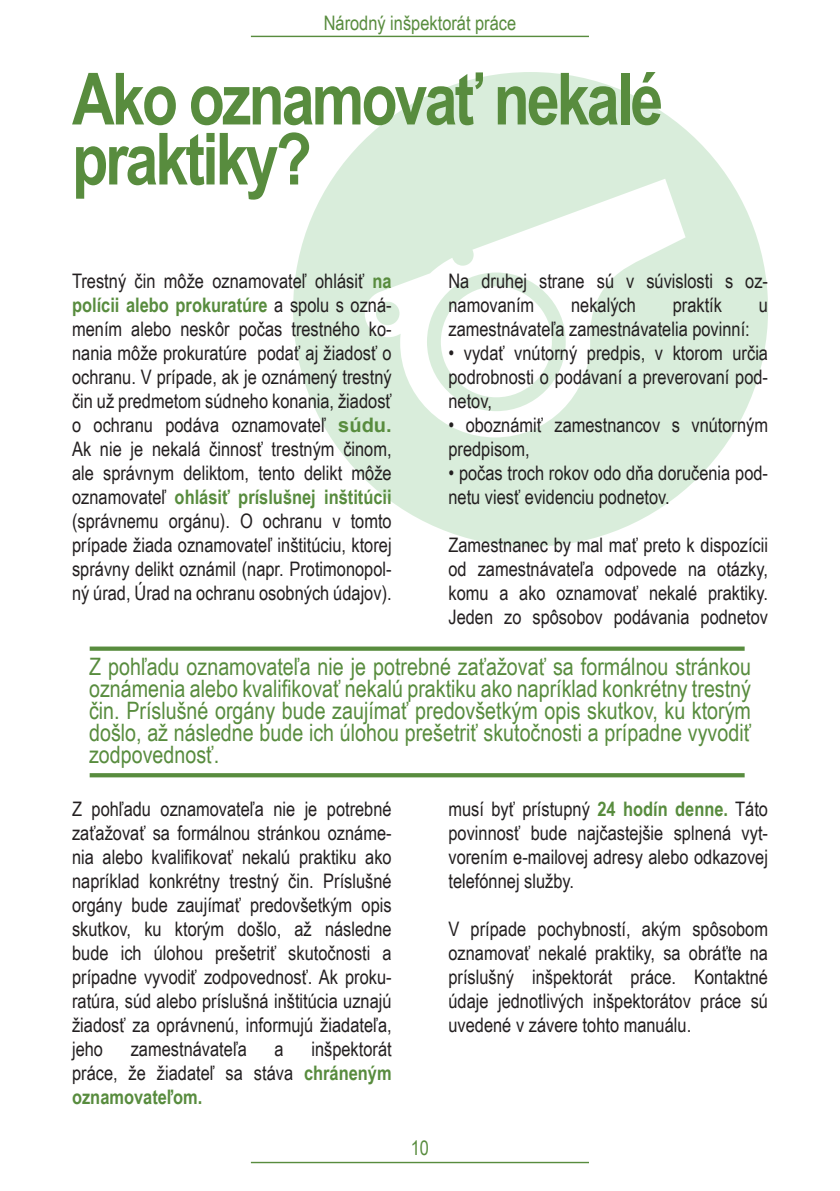
<style>
.page{position:relative;width:840px;height:1191px;background:#fff}
.page>*{position:absolute;margin:0;border:0;box-sizing:border-box;transform-origin:0 0}
.t1{font:700 72px/60px "Arial Narrow";letter-spacing:-.04em;color:#588c3e}
.t2{font:24px/22px "Arial Narrow";color:#588c3e;text-align:justify}
.t3{font:20px/24px "Arial Narrow";color:#231f20;text-align:justify}
.t4{font:20px "Arial Narrow";color:#588c3e}
.s1{font-weight:700;color:#588c3e}
.s2{font-family:"Arial";font-weight:700;color:#588c3e}
</style>
<div class="page">
<svg style="left:293px;top:72px;width:474px;height:474px;fill:#d9eddb"></svg>
<hr style="left:251px;top:36px;width:337px;height:1px;background:#588c3e">
<hr style="left:251px;top:1161px;width:337px;height:2px;background:#588c3e">
<div style="left:90px;top:646px;width:654px;height:5px;background:#588c3e"></div>
<svg style="left:90px;top:773px;width:654px;height:4px;background:#5d8f44"></svg>
<p class="t4" style="left:323px;top:8px;width:194px">Národný inšpektorát práce</p>
<p class="t1" style="left:72px;top:66px;width:592px">Ako oznamovať nekalé praktiky?</p>
<p class="t3" style="left:72px;top:268px;width:321px">Trestný čin môže oznamovateľ ohlásiť <span class="s1">na polícii alebo prokuratúre</span> a spolu s ozná&shy;mením alebo neskôr počas trestného ko&shy;nania môže prokuratúre podať aj žiadosť o ochranu. V prípade, ak je oznámený trestný čin už predmetom súdneho konania, žiadosť o ochranu podáva oznamovateľ <span class="s2">súdu.<br></span>Ak nie je nekalá činnosť trestným činom, ale správnym deliktom, tento delikt môže oznamovateľ <span class="s1">ohlásiť príslušnej inštitúcii </span>(správnemu orgánu). O ochranu v tomto prípade žiada oznamovateľ inštitúciu, ktorej správny delikt oznámil (napr. Protimonopol&shy;ný úrad, Úrad na ochranu osobných údajov).</p>
<p class="t3" style="left:448px;top:268px;width:321px">Na druhej strane sú v súvislosti s oz&shy;namovaním</p>
<p class="t3" style="left:570px;top:292px;width:66px">nekalých</p>
<p class="t3" style="left:672px;top:292px;width:51px">praktík</p>
<p class="t3" style="left:758px;top:292px;width:11px">u</p>
<p class="t3" style="left:448px;top:316px;width:303px">zamestnávateľa zamestnávatelia povinní:</p>
<p class="t3" style="left:448px;top:340px;width:321px">• vydať vnútorný predpis, v ktorom určia podrobnosti o podávaní a preverovaní pod&shy;netov,</p>
<p class="t3" style="left:448px;top:412px;width:321px">• oboznámiť zamestnancov s vnútorným predpisom,</p>
<p class="t3" style="left:448px;top:460px;width:321px">• počas troch rokov odo dňa doručenia pod&shy;netu viesť evidenciu podnetov.</p>
<p class="t3" style="left:448px;top:532px;width:321px">Zamestnanec by mal mať preto k dispozícii od zamestnávateľa odpovede na otázky, komu a ako oznamovať nekalé praktiky.<br>Jeden zo spôsobov podávania podnetov</p>
<p class="t2" style="left:89px;top:654px;width:663px">Z pohľadu oznamovateľa nie je potrebné zaťažovať sa formálnou stránkou oznámenia alebo kvalifikovať nekalú praktiku ako napríklad konkrétny trestný čin. Príslušné orgány bude zaujímať predovšetkým opis skutkov, ku ktorým došlo, až následne bude ich úlohou prešetriť skutočnosti a prípadne vyvodiť zodpovednosť.</p>
<p class="t3" style="left:72px;top:796px;width:321px">Z pohľadu oznamovateľa nie je potrebné zaťažovať sa formálnou stránkou oznáme&shy;nia alebo kvalifikovať nekalú praktiku ako napríklad konkrétny trestný čin. Príslušné orgány bude zaujímať predovšetkým opis skutkov, ku ktorým došlo, až následne bude ich úlohou prešetriť skutočnosti a prípadne vyvodiť zodpovednosť. Ak proku&shy;ratúra, súd alebo príslušná inštitúcia uznajú žiadosť za oprávnenú, informujú žiadateľa, jeho</p>
<p class="t3" style="left:131px;top:1036px;width:117px">zamestnávateľa</p>
<p class="t3" style="left:274px;top:1036px;width:11px">a</p>
<p class="t3" style="left:72px;top:1036px;width:321px;text-indent:239px">inšpektorát práce, že žiadateľ sa stáva <span class="s1">chráneným oznamovateľom.</span></p>
<p class="t3" style="left:448px;top:796px;width:321px">musí byť prístupný <span class="s1">24 hodín denne.</span> Táto povinnosť bude najčastejšie splnená vyt&shy;vorením e-mailovej adresy alebo odkazovej telefónnej služby.</p>
<p class="t3" style="left:448px;top:916px;width:321px">V prípade pochybností, akým spôsobom oznamovať nekalé praktiky, sa obráťte na príslušný inšpektorát práce. Kontaktné údaje jednotlivých inšpektorátov práce sú uvedené v závere tohto manuálu.</p>
<p class="t4" style="left:410px;top:1132px;width:20px">10</p>
</div>
